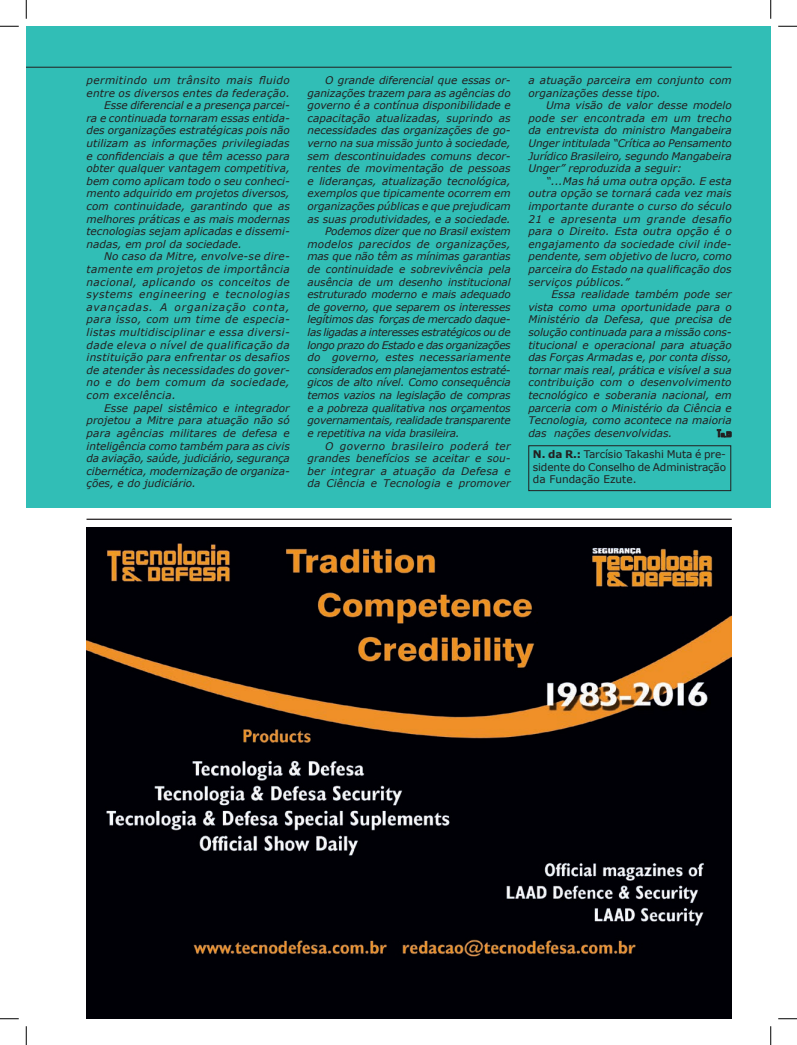
<style>
.page{position:relative;width:797px;height:1045px;background:#fff}
.page>*{position:absolute;margin:0;border:0;box-sizing:border-box;transform-origin:0 0}
.materia{font:italic 10.5px/12.6px "Verdana";color:#231f20;text-align:justify}
.materia-2{font:10.5px/12.6px "Verdana";letter-spacing:-.01em;color:#231f20;text-align:justify}
.materia-3{font:italic 10.5px/12.6px "Verdana";letter-spacing:.02em;color:#231f20}
.s1{font-weight:700}
</style>
<div class="page">
<div style="left:26px;top:26px;width:744px;height:481px;background:#31beb6"></div>
<hr style="left:26px;top:67px;width:705px;height:1px;background:#231f20">
<div style="left:528px;top:445px;width:203px;height:46px;border:1px solid #231f20"></div>
<hr style="left:86px;top:518px;width:645px;height:2px;background:#231f20">
<svg style="left:717px;top:429px;width:14px;height:8px"></svg>
<img style="left:86px;top:528px;width:645px;height:490px">
<svg style="left:0;top:25px;width:19px;height:2px"></svg>
<svg style="left:778px;top:25px;width:19px;height:2px"></svg>
<svg style="left:0;top:1018px;width:19px;height:1px"></svg>
<svg style="left:778px;top:1018px;width:19px;height:1px"></svg>
<svg style="left:25px;top:0;width:2px;height:19px"></svg>
<svg style="left:25px;top:1026px;width:2px;height:19px"></svg>
<svg style="left:770px;top:0;width:1px;height:19px"></svg>
<svg style="left:770px;top:1026px;width:1px;height:19px"></svg>
<p class="materia-3" style="left:86px;top:74px;width:205px">permitindo um trânsito mais fluido entre os diversos entes da federação.</p>
<p class="materia" style="left:86px;top:99px;width:205px;text-indent:18px">Esse diferencial e a presença parcei&shy;ra e continuada tornaram essas entida&shy;des organizações estratégicas pois não utilizam as informações privilegiadas e confidenciais a que têm acesso para obter qualquer vantagem competitiva, bem como aplicam todo o seu conheci&shy;mento adquirido em projetos diversos, com continuidade, garantindo que as melhores práticas e as mais modernas tecnologias sejam aplicadas e dissemi&shy;nadas, em prol da sociedade.</p>
<p class="materia" style="left:86px;top:250px;width:205px;text-indent:18px">No caso da Mitre, envolve-se dire&shy;tamente em projetos de importância nacional, aplicando os conceitos de systems engineering e tecnologias avançadas. A organização conta, para isso, com um time de especia&shy;listas multidisciplinar e essa diversi&shy;dade eleva o nível de qualificação da instituição para enfrentar os desafios de atender às necessidades do gover&shy;no e do bem comum da sociedade, com excelência.</p>
<p class="materia" style="left:86px;top:401px;width:205px;text-indent:18px">Esse papel sistêmico e integrador projetou a Mitre para atuação não só para agências militares de defesa e inteligência como também para as civis da aviação, saúde, judiciário, segurança cibernética, modernização de organiza&shy;ções, e do judiciário.</p>
<p class="materia" style="left:307px;top:74px;width:205px;text-indent:18px">O grande diferencial que essas or&shy;ganizações trazem para as agências do governo é a contínua disponibilidade e capacitação atualizadas, suprindo as necessidades das organizações de go&shy;verno na sua missão junto à sociedade, sem descontinuidades comuns decor&shy;rentes de movimentação de pessoas e lideranças, atualização tecnológica, exemplos que tipicamente ocorrem em organizações públicas e que prejudicam as suas produtividades, e a sociedade.</p>
<p class="materia" style="left:307px;top:225px;width:205px;text-indent:18px">Podemos dizer que no Brasil existem modelos parecidos de organizações, mas que não têm as mínimas garantias de continuidade e sobrevivência pela ausência de um desenho institucional estruturado moderno e mais adequado de governo, que separem os interesses legítimos das forças de mercado daque&shy;las ligadas a interesses estratégicos ou de longo prazo do Estado e das organizações do governo, estes necessariamente considerados em planejamentos estraté&shy;gicos de alto nível. Como consequência temos vazios na legislação de compras e a pobreza qualitativa nos orçamentos governamentais, realidade transparente e repetitiva na vida brasileira.</p>
<p class="materia" style="left:307px;top:439px;width:205px;text-indent:18px">O governo brasileiro poderá ter grandes benefícios se aceitar e sou&shy;ber integrar a atuação da Defesa e da Ciência e Tecnologia e promover</p>
<p class="materia" style="left:528px;top:74px;width:205px">a atuação parceira em conjunto com organizações desse tipo.</p>
<p class="materia" style="left:528px;top:99px;width:205px;text-indent:18px">Uma visão de valor desse modelo pode ser encontrada em um trecho da entrevista do ministro Mangabeira Unger intitulada “Crítica ao Pensamento Jurídico Brasileiro, segundo Mangabeira Unger” reproduzida a seguir:</p>
<p class="materia" style="left:528px;top:175px;width:205px;text-indent:18px">“...Mas há uma outra opção. E esta outra opção se tornará cada vez mais importante durante o curso do século 21 e apresenta um grande desafio para o Direito. Esta outra opção é o engajamento da sociedade civil inde&shy;pendente, sem objetivo de lucro, como parceira do Estado na qualificação dos serviços públicos.”</p>
<p class="materia" style="left:528px;top:288px;width:205px;text-indent:23px">Essa realidade também pode ser vista como uma oportunidade para o Ministério da Defesa, que precisa de solução continuada para a missão cons&shy;titucional e operacional para atuação das Forças Armadas e, por conta disso, tornar mais real, prática e visível a sua contribuição com o desenvolvimento tecnológico e soberania nacional, em parceria com o Ministério da Ciência e Tecnologia, como acontece na maioria das nações desenvolvidas.</p>
<p class="materia-2" style="left:533px;top:448px;width:195px"><span class="s1">N. da R.:</span> Tarcísio Takashi Muta é pre&shy;sidente do Conselho de Administração da Fundação Ezute.</p>
</div>
